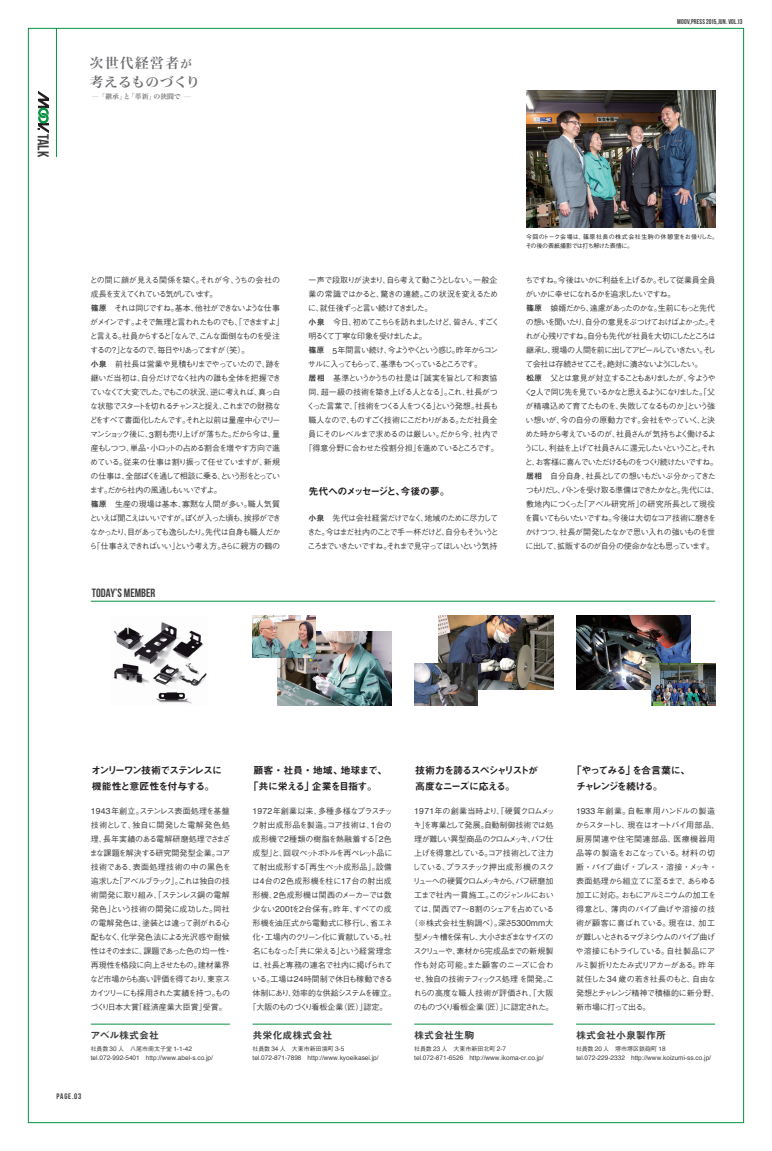
<style>
.page{position:relative;width:772px;height:1151px;background:#fff}
.page>*{position:absolute;margin:0;border:0;box-sizing:border-box;transform-origin:0 0}
.t1{font:15.7px "Bebas Neue";color:#3e3e3f}
.t2{font:13.7px/18.7px "Hira Min Pro N W6";letter-spacing:.055em;color:#6c6d70}
.t3{font:12px "Bebas Neue";color:#3e3e3f}
.t4{font:10px/16px "Midashi Go Pro MB31";letter-spacing:-.095em;color:#231f20}
.t5{font:10px "Midashi Go Pro MB31";color:#3e3e3f}
.t6{font:10px/16px "Midashi Go Pro MB31";letter-spacing:-.065em;color:#231f20}
.t7{font:10px/16px "Midashi Go Pro MB31";letter-spacing:-.13em;color:#231f20}
.t8{font:500 8px/14px "Gothic BBB Pro";letter-spacing:-.095em;color:#3e3e3f}
.t9{font:500 8px/14px "Gothic BBB Pro";letter-spacing:-.12em;color:#3e3e3f}
.t10{font:500 8px/14px "Gothic BBB Pro";letter-spacing:-.075em;color:#3e3e3f;text-align:center}
.t11{font:500 8px/14px "Gothic BBB Pro";letter-spacing:-.05em;color:#3e3e3f}
.t12{font:500 8px/14px "Gothic BBB Pro";letter-spacing:-.055em;color:#3e3e3f}
.t13{font:500 8px "Gothic BBB Pro";letter-spacing:-.135em;color:#3e3e3f}
.t14{font:500 8px "Gothic BBB Pro";letter-spacing:-.045em;color:#3e3e3f}
.t15{font:500 8px "Gothic BBB Pro";color:#3e3e3f}
.t16{font:500 8px "Gothic BBB Pro";letter-spacing:-.17em;color:#3e3e3f}
.t17{font:500 8px "Gothic BBB Pro";letter-spacing:-.18em;color:#3e3e3f}
.t18{font:500 8px "Gothic BBB Pro";letter-spacing:-.13em;color:#3e3e3f}
.t19{font:500 8px "Gothic BBB Pro";letter-spacing:.03em;color:#3e3e3f}
.t20{font:500 8px "Gothic BBB Pro";letter-spacing:-.145em;color:#3e3e3f}
.t21{font:500 8px "Gothic BBB Pro";letter-spacing:-.06em;color:#3e3e3f}
.t22{font:500 8px "Gothic BBB Pro";letter-spacing:.015em;color:#3e3e3f}
.t23{font:500 8px "Gothic BBB Pro";letter-spacing:.005em;color:#3e3e3f}
.t24{font:500 8px "Gothic BBB Pro";letter-spacing:-.035em;color:#3e3e3f}
.t25{font:500 8px "Gothic BBB Pro";letter-spacing:-.115em;color:#3e3e3f}
.t26{font:8px "Bebas Neue";letter-spacing:.1em;color:#3e3e3f}
.t27{font:7px "Bebas Neue";letter-spacing:.02em;color:#3e3e3f}
.t28{font:6.9px "Hira Min Pro N W6";color:#6c6d70}
.t29{font:6.5px "Helvetica";color:#3e3e3f}
.t30{font:500 6px "Gothic BBB Pro";color:#3e3e3f}
.t31{font:500 6px/9px "Gothic BBB Pro";color:#231f20}
.s1{font-size:11.2px}
.s2{font-family:"Midashi Go Pro MB31";font-weight:400}
.s3{font-family:"Helvetica";font-weight:400;font-size:8.6px}
.s4{font-family:"Helvetica";font-weight:400;font-size:6.5px}
</style>
<div class="page">
<img style="left:576px;top:615px;width:114px;height:75px">
<img style="left:651px;top:664px;width:63px;height:42px">
<img style="left:113px;top:622px;width:94px;height:82px">
<img style="left:526px;top:91px;width:188px;height:137px">
<svg style="left:37px;top:91px;width:12px;height:42px"></svg>
<hr style="left:56px;top:28px;width:1px;height:129px;background:#079441">
<hr style="left:91px;top:601px;width:623px;height:1px;background:#079441">
<hr style="left:91px;top:1024px;width:139px;height:1px;background:#079441">
<img style="left:277px;top:631px;width:114px;height:75px">
<hr style="left:252px;top:1024px;width:139px;height:1px;background:#079441">
<img style="left:438px;top:615px;width:115px;height:75px">
<hr style="left:414px;top:1024px;width:139px;height:1px;background:#079441">
<hr style="left:575px;top:1024px;width:139px;height:1px;background:#079441">
<img style="left:252px;top:615px;width:63px;height:42px">
<img style="left:414px;top:664px;width:63px;height:42px">
<h1 class="t1" style="left:52px;top:134px;width:25px;rotate:90deg">TALK</h1>
<h2 class="t2" style="left:90px;top:52px;width:111px">次世代経営者<span class="s1">が</span>考えるものづくり</h2>
<p class="t28" style="left:92px;top:91px;width:101px"><sup>̶</sup>「継承」と「革新」の狭間で <sup>̶</sup></p>
<p class="t27" style="left:676px;top:18px;width:67px">MOOV,PRESS 2015,JUN. VOL.13</p>
<p class="t8" style="left:89px;top:272px;width:196px">との間に顔が見える関係を築く。それが今、うちの会社の成長を支えてくれている気がしています。<br><span class="s2">篠原　</span>それは同じですね。基本、他社ができないような仕事がメインです。よそで無理と言われたものでも、「できますよ」と言える。社員からすると「なんで、こんな面倒なものを受注するの？」となるので、毎日やりあってますが（笑）。<br><span class="s2">小泉　</span>前社長は営業や見積もりまでやっていたので、跡を継いだ当初は、自分だけでなく社内の誰も全体を把握できていなくて大変でした。でもこの状況、逆に考えれば、真っ白な状態でスタートを切れるチャンスと捉え、これまでの財務などをすべて書面化したんです。それと以前は量産中心でリーマンショック後に、<span class="s3">3</span>割も売り上げが落ちた。だから今は、量産もしつつ、単品・小ロットの占める割合を増やす方向で進めている。従来の仕事は割り振って任せていますが、新規の仕事は、全部ぼくを通して相談に乗る、という形をとっています。だから社内の風通しもいいですよ。<br><span class="s2">篠原</span>　生産の現場は基本、寡黙な人間が多い。職人気質といえば聞こえはいいですが。ぼくが入った頃も、挨拶ができなかったり、目があっても逸らしたり。先代は自身も職人だから「仕事さえできればいい」という考え方。さらに親方の鶴の</p>
<p class="t8" style="left:308px;top:272px;width:190px">一声で段取りが決まり、自ら考えて動こうとしない。一般企</p>
<p class="t8" style="left:308px;top:286px;width:191px">業の常識ではかると、驚きの連続。この状況を変えるため</p>
<p class="t13" style="left:308px;top:302px;width:126px">に、就任後ずっと言い続けてきました。</p>
<p class="t13" style="left:308px;top:316px;width:192px"><span class="s2">小泉　</span>今日、初めてこちらを訪れましたけど、皆さん、すごく</p>
<p class="t25" style="left:308px;top:330px;width:120px">明るくて丁寧な印象を受けましたよ。</p>
<p class="t16" style="left:308px;top:344px;width:191px"><span class="s2">篠原　</span><span class="s3">5</span>年間言い続け、今ようやくという感じ。昨年からコン</p>
<p class="t17" style="left:308px;top:358px;width:176px">サルに入ってもらって、基準もつくっているところです。</p>
<p class="t8" style="left:308px;top:370px;width:190px"><span class="s2">居相</span>　基準というかうちの社是は「誠実を旨として和衷協</p>
<p class="t8" style="left:308px;top:384px;width:191px">同、超一級の技術を築き上げる人となる」。これ、社長がつ</p>
<p class="t13" style="left:307px;top:400px;width:193px">くった言葉で、「技術をつくる人をつくる」という発想。社長も</p>
<p class="t8" style="left:308px;top:412px;width:190px">職人なので、ものすごく技術にこだわりがある。ただ社員全</p>
<p class="t8" style="left:308px;top:426px;width:191px">員にそのレベルまで求めるのは厳しい。だから今、社内で</p>
<p class="t8" style="left:304px;top:440px;width:196px">「得意分野に合わせた役割分担」を進めているところです。</p>
<p class="t4" style="left:308px;top:482px;width:143px">先代へのメッセージと、今後の夢。</p>
<p class="t8" style="left:307px;top:510px;width:193px;text-align:justify"><span class="s2">小泉</span>　先代は会社経営だけでなく、地域のために尽力してきた。今はまだ社内のことで手一杯だけど、自分もそういうところまでいきたいですね。それまで見守ってほしいという気持</p>
<h3 class="t3" style="left:92px;top:586px;width:65px">TODAY’S MEMBER</h3>
<p class="t31" style="left:525px;top:231px;width:194px">今回のトーク会場は、篠原社長の株式会社生駒の休憩室をお借りした。その後の表紙撮影では打ち解けた表情に。</p>
<p class="t9" style="left:524px;top:272px;width:196px">ちですね。今後はいかに利益を上げるか。そして従業員全員がいかに幸せになれるかを追求したいですね。<br><span class="s2">篠原</span> 娘婿だから、遠慮があったのかな。生前にもっと先代の想いを聞いたり、自分の意見をぶつけておけばよかった。それが心残りですね。自分も先代が社員を大切にしたところは継承し、現場の人間を前に出してアピールしていきたい。そして会社は存続させてこそ。絶対に潰さないようにしたい。<br><span class="s2">松原</span>　父とは意見が対立することもありましたが、今ようやく<span class="s3">2</span>人で同じ先を見ているかなと思えるようになりました。「父が精魂込めて育てたものを、失敗してなるものか」という強い想いが、今の自分の原動力です。会社をやっていく、と決めた時から考えているのが、社員さんが気持ちよく働けるようにし、利益を上げて社員さんに還元したいということ。それと、お客様に喜んでいただけるものをつくり続けたいですね。<span class="s2">居相</span> 自分自身、社長としての想いもだいぶ分かってきたつもりだし、バトンを受け取る準備はできたかなと。先代には、敷地内につくった「アベル研究所」の研究所長として現役を貫いてもらいたいですね。今後は大切なコア技術に磨きをかけつつ、社長が開発したなかで思い入れの強いものを世に出して、拡販するのが自分の使命かなとも思っています。</p>
<p class="t4" style="left:91px;top:761px;width:132px">オンリーワン技術でステンレスに機能性と意匠性を付与する。</p>
<p class="t12" style="left:90px;top:803px;width:143px"><span class="s3">1943</span>年創立。ステンレス表面処理を基盤技術として、独自に開発した電解発色処理、長年実績のある電解研磨処理でさまざまな課題を解決する研究開発型企業。コア技術である、表面処理技術の中の黒色を追求した「アベルブラック」。これは独自の技術開発に取り組み、「ステンレス鋼の電解発色」という技術の開発に成功した。同社の電解発色は、塗装とは違って剥がれる心配もなく、化学発色法による光沢感や耐候性はそのままに、課題であった色の均一性・再現性を格段に向上させたもの。建材業界など市場からも高い評価を得ており、東京スカイツリーにも採用された実績を持つ。ものづくり日本大賞「経済産業大臣賞」受賞。</p>
<p class="t5" style="left:90px;top:1027px;width:70px">アベル株式会社</p>
<p class="t30" style="left:91px;top:1043px;width:103px">社員数 <span class="s4">30</span> 人　八尾市南太子堂 <span class="s4">1-1-42</span></p>
<p class="t29" style="left:91px;top:1052px;width:123px">tel.072-992-5401 http://www.abel-s.co.jp/</p>
<p class="t26" style="left:56px;top:1092px;width:26px">PAGE.03</p>
<p class="t6" style="left:248px;top:761px;width:140px;text-indent:5px">顧客・社員・地域、地球まで、「共に栄える」企業を目指す。</p>
<p class="t4" style="left:415px;top:761px;width:124px">技術力を誇るスペシャリストが高度なニーズに応える。</p>
<p class="t19" style="left:252px;top:804px;width:142px"><span class="s3">1972</span>年創業以来、多種多様なプラスチッ</p>
<p class="t22" style="left:251px;top:818px;width:142px">ク射出成形品を製造。コア技術は、<span class="s3">1</span>台の</p>
<p class="t15" style="left:252px;top:832px;width:141px">成形機で<span class="s3">2</span>種類の樹脂を熱融着する「<span class="s3">2</span>色</p>
<p class="t18" style="left:252px;top:846px;width:141px">成型」と、回収ペットボトルを再ペレット品に</p>
<p class="t15" style="left:252px;top:860px;width:141px">て射出成形する「再生ペット成形品」。設備</p>
<p class="t23" style="left:252px;top:874px;width:141px">は<span class="s3">4</span>台の<span class="s3">2</span>色成形機を柱に<span class="s3">17</span>台の射出成</p>
<p class="t24" style="left:252px;top:888px;width:141px">形機、<span class="s3">2</span>色成形機は関西のメーカーでは数</p>
<p class="t11" style="left:252px;top:901px;width:141px">少ない<span class="s3">200t</span>を<span class="s3">2</span>台保有。昨年、すべての成</p>
<p class="t14" style="left:252px;top:916px;width:141px">形機を油圧式から電動式に移行し、省エネ</p>
<p class="t9" style="left:252px;top:929px;width:141px">化・工場内のクリーン化に貢献している。社</p>
<p class="t20" style="left:252px;top:944px;width:141px">名にもなった「共に栄える」という経営理念</p>
<p class="t14" style="left:252px;top:958px;width:142px">は、社長と専務の連名で社内に掲げられて</p>
<p class="t21" style="left:252px;top:972px;width:142px">いる。工場は<span class="s3">24</span>時間制で休日も稼動できる</p>
<p class="t8" style="left:252px;top:985px;width:145px">体制にあり、効率的な供給システムを確立。</p>
<p class="t14" style="left:248px;top:1000px;width:140px">「大阪のものづくり看板企業（匠）」認定。</p>
<p class="t10" style="left:410px;top:803px;width:146px"><span class="s3">1971</span>年の創業当時より、「硬質クロムメッキ」を専業として発展。自動制御技術では処理が難しい異型商品のクロムメッキ、バフ仕上げを得意としている。コア技術として注力している、プラスチック押出成形機のスクリューへの硬質クロムメッキから、バフ研磨加工まで社内一貫施工。このジャンルにおいては、関西で<span class="s3">7</span>～<span class="s3">8</span>割のシェアを占めている（※株式会社生駒調べ）。深さ<span class="s3">5300mm</span>大型メッキ槽を保有し、大小さまざまなサイズのスクリューや、素材から完成品までの新規製作も対応可能。また顧客のニーズに合わせ、独自の技術テフィックス処理を開発。これらの高度な職人技術が評価され、「大阪のものづくり看板企業（匠）」に認定された。</p>
<p class="t5" style="left:252px;top:1027px;width:82px">共栄化成株式会社</p>
<p class="t30" style="left:252px;top:1043px;width:93px">社員数 <span class="s4">34</span> 人　大東市新田境町 <span class="s4">3-5</span></p>
<p class="t29" style="left:252px;top:1052px;width:127px">tel.072-871-7898 http://www.kyoeikasei.jp/</p>
<p class="t5" style="left:414px;top:1027px;width:61px">株式会社生駒</p>
<p class="t30" style="left:414px;top:1043px;width:93px">社員数 <span class="s4">23</span> 人　大東市新田北町 <span class="s4">2-7</span></p>
<p class="t29" style="left:414px;top:1052px;width:131px">tel.072-871-6526 http://www.ikoma-cr.co.jp/</p>
<p class="t7" style="left:576px;top:761px;width:116px;text-indent:-4px">「やってみる」を合言葉に、チャレンジを続ける。</p>
<p class="t11" style="left:575px;top:803px;width:145px"><span class="s3">1933</span> 年創業。自転車用ハンドルの製造からスタートし、現在はオートバイ用部品、厨房関連や住宅関連部品、医療機器用品等の製造をおこなっている。材料の切断・パイプ曲げ・プレス・溶接・メッキ・表面処理から組立てに至るまで、あらゆる加工に対応。おもにアルミニウムの加工を得意とし、薄肉のパイプ曲げや溶接の技術が顧客に喜ばれている。現在は、加工が難しいとされるマグネシウムのパイプ曲げや溶接にもトライしている。自社製品にアルミ製折りたたみ式リアカーがある。昨年就任した <span class="s3">34</span> 歳の若き社長のもと、自由な発想とチャレンジ精神で積極的に新分野、新市場に打って出る。</p>
<p class="t5" style="left:575px;top:1027px;width:91px">株式会社小泉製作所</p>
<p class="t30" style="left:575px;top:1043px;width:91px">社員数 <span class="s4">20</span> 人　堺市堺区鉄砲町 <span class="s4">18</span></p>
<p class="t29" style="left:575px;top:1052px;width:136px">tel.072-229-2332 http://www.koizumi-ss.co.jp/</p>
</div>
